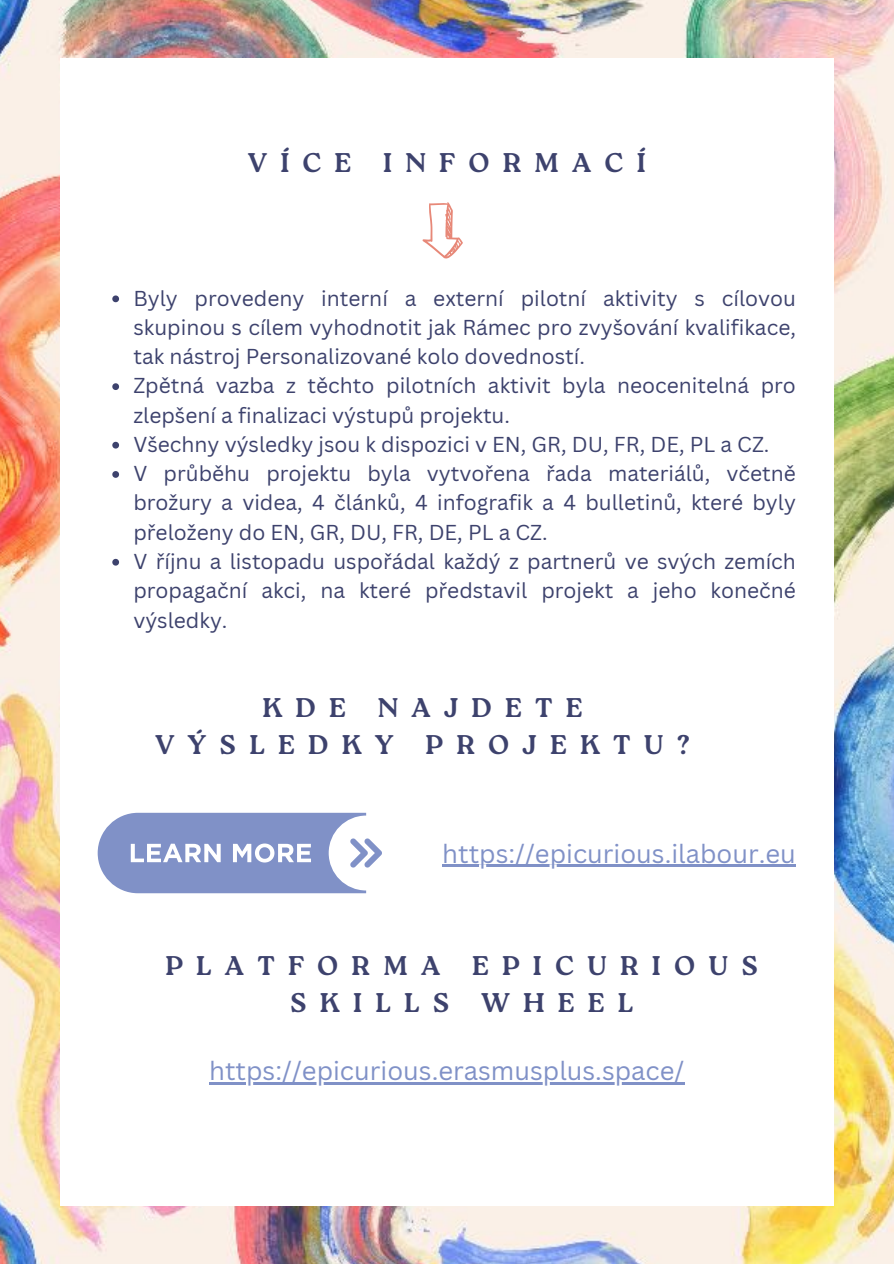
<style>
.page{position:relative;width:894px;height:1264px;background:#fff}
.page>*{position:absolute;margin:0;border:0;box-sizing:border-box;transform-origin:0 0}
.t1{font:700 27px/37.2px "Roca One";letter-spacing:.49em;color:#3d426d;text-align:center}
.t2{font:25.65px "Canva Sans";color:#8091c7}
.t3{font:21px/29.2px "Canva Sans";color:#3d426d;text-align:justify}
</style>
<div class="page">
<img style="left:0;top:0;width:893px;height:1263px">
<div style="left:60px;top:58px;width:773px;height:1147px;background:#fff"></div>
<svg style="left:422px;top:202px;width:40px;height:56px"></svg>
<svg style="left:112px;top:295px;width:7px;height:7px"></svg>
<svg style="left:112px;top:383px;width:7px;height:7px"></svg>
<svg style="left:112px;top:442px;width:7px;height:6px"></svg>
<svg style="left:112px;top:471px;width:7px;height:7px"></svg>
<svg style="left:112px;top:559px;width:7px;height:6px"></svg>
<svg style="left:98px;top:812px;width:284px;height:81px"></svg>
<hr style="left:442px;top:864px;width:353px;height:3px;background:#8091c7">
<hr style="left:209px;top:1082px;width:475px;height:2px;background:#8091c7">
<h1 class="t1" style="left:248px;top:144px;width:399px">VÍCE INFORMACÍ</h1>
<p class="t3" style="left:133px;top:283px;width:664px">Byly provedeny interní a externí pilotní aktivity s cílovou skupinou s cílem vyhodnotit jak Rámec pro zvyšování kvalifikace, tak nástroj Personalizované kolo dovedností.</p>
<p class="t3" style="left:133px;top:370px;width:664px">Zpětná vazba z těchto pilotních aktivit byla neocenitelná pro zlepšení a finalizaci výstupů projektu.</p>
<p class="t3" style="left:133px;top:429px;width:637px">Všechny výsledky jsou k dispozici v EN, GR, DU, FR, DE, PL a CZ.</p>
<p class="t3" style="left:133px;top:458px;width:664px">V průběhu projektu byla vytvořena řada materiálů, včetně brožury a videa, 4 článků, 4 infografik a 4 bulletinů, které byly přeloženy do EN, GR, DU, FR, DE, PL a CZ.</p>
<p class="t3" style="left:133px;top:546px;width:664px">V říjnu a listopadu uspořádal každý z partnerů ve svých zemích propagační akci, na které představil projekt a jeho konečné výsledky.</p>
<p class="t1" style="left:155px;top:689px;width:536px">KDE NAJDETE<br>VÝSLEDKY PROJEKTU?</p>
<h1 class="t2" style="left:442px;top:835px;width:355px">https://epicurious.ilabour.eu</h1>
<p class="t1" style="left:165px;top:947px;width:594px">PLATFORMA EPICURIOUS<br>SKILLS WHEEL</p>
<h2 class="t2" style="left:209px;top:1052px;width:476px">https://epicurious.erasmusplus.space/</h2>
</div>
